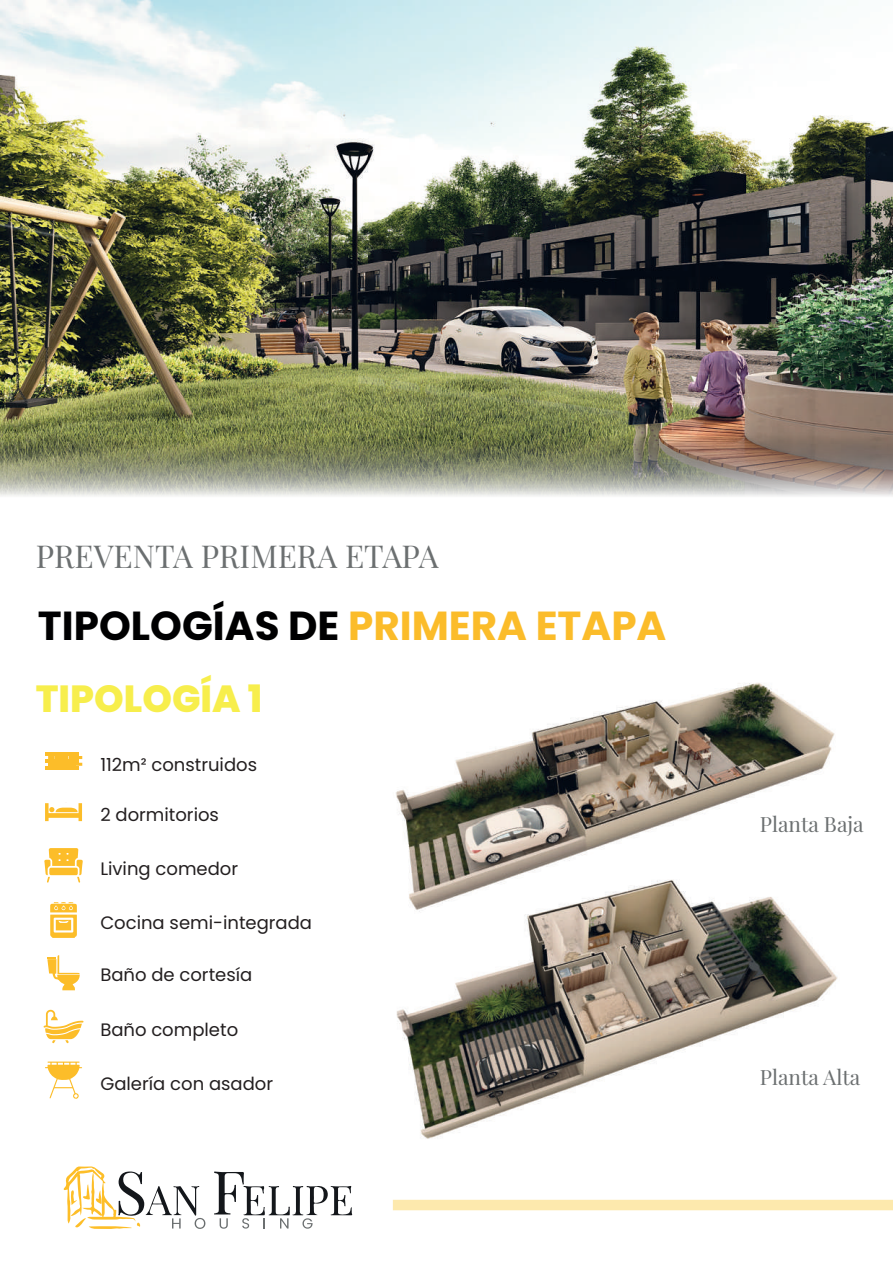
<style>
.page{position:relative;width:893px;height:1263px;background:#fff}
.page>*{position:absolute;margin:0;border:0;box-sizing:border-box;transform-origin:0 0}
.t1{font:700 40.5px "Poppins";color:#000001}
.t2{font:800 37.8px "Poppins";color:#f7ee4c}
.t3{font:31.5px "Playfair Display";color:#6b6f70}
.t4{font:21px "Playfair Display";color:#6b6f70}
.t5{font:18px "Poppins";color:#231f20}
.s1{color:#fbbc2a}
</style>
<div class="page">
<img style="left:0;top:0;width:893px;height:435px">
<img style="left:0;top:435px;width:893px;height:61px">
<img style="left:396px;top:917px;width:442px;height:222px">
<svg style="left:45px;top:803px;width:37px;height:18px"></svg>
<svg style="left:47px;top:955px;width:33px;height:35px"></svg>
<svg style="left:44px;top:848px;width:39px;height:35px"></svg>
<svg style="left:50px;top:902px;width:27px;height:36px"></svg>
<svg style="left:44px;top:1010px;width:39px;height:33px"></svg>
<svg style="left:45px;top:1061px;width:37px;height:38px"></svg>
<svg style="left:45px;top:753px;width:37px;height:16px"></svg>
<svg style="left:214px;top:1171px;width:138px;height:58px"></svg>
<svg style="left:63px;top:1166px;width:142px;height:63px"></svg>
<div style="left:393px;top:1200px;width:500px;height:10px;background:#fde9ad"></div>
<img style="left:396px;top:682px;width:439px;height:235px">
<h3 class="t3" style="left:36px;top:531px;width:404px">PREVENTA PRIMERA ETAPA</h3>
<h1 class="t1" style="left:38px;top:602px;width:630px">TIPOLOGÍAS DE <span class="s1">PRIMERA ETAPA</span></h1>
<h2 class="t2" style="left:36px;top:677px;width:228px">TIPOLOGÍA 1</h2>
<p class="t5" style="left:100px;top:754px;width:158px">112m² construidos</p>
<p class="t5" style="left:100px;top:805px;width:120px">2 dormitorios</p>
<p class="t5" style="left:100px;top:858px;width:139px">Living comedor</p>
<p class="t5" style="left:100px;top:912px;width:213px">Cocina semi-integrada</p>
<p class="t5" style="left:100px;top:964px;width:154px">Baño de cortesía</p>
<p class="t5" style="left:100px;top:1019px;width:139px">Baño completo</p>
<p class="t5" style="left:100px;top:1073px;width:174px">Galería con asador</p>
<p class="t4" style="left:760px;top:808px;width:105px">Planta Baja</p>
<p class="t4" style="left:760px;top:1061px;width:102px">Planta Alta</p>
</div>
